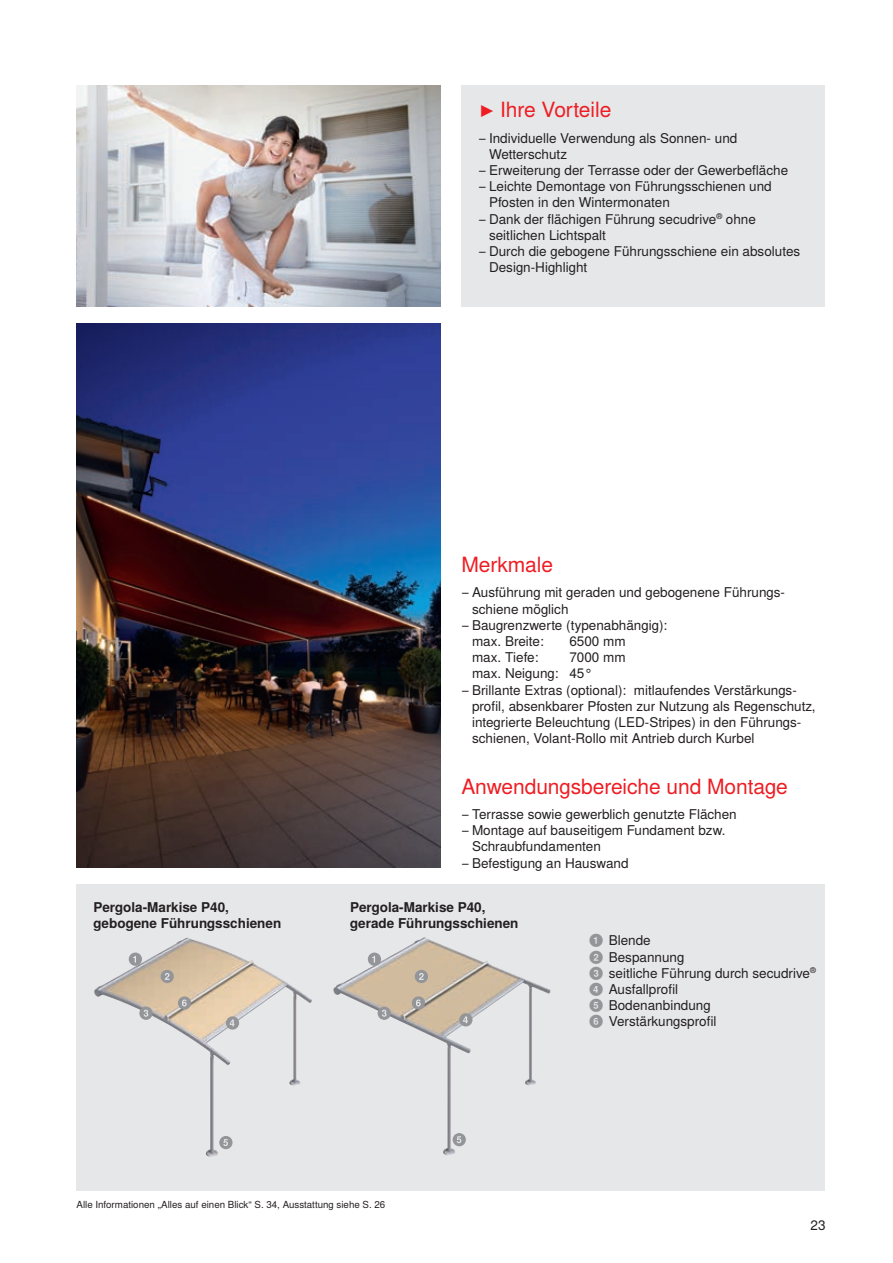
<style>
.page{position:relative;width:893px;height:1263px;background:#fff}
.page>*{position:absolute;margin:0;border:0;box-sizing:border-box;transform-origin:0 0}
.t1{font:21px "Nimbus San LOT";letter-spacing:-.005em;color:#ee1d23}
.t2{font:13.5px/16.2px "Nimbus San LOT";color:#231f20}
.t3{font:700 13.5px/16.2px "Nimbus San LOT";color:#231f20}
.t4{font:9.75px "Nimbus San LOT";color:#231f20}
.s1{font-weight:700;color:#939598}
</style>
<div class="page">
<div style="left:77px;top:884px;width:748px;height:307px;background:#e6e7e9"></div>
<img style="left:77px;top:85px;width:363px;height:221px">
<img style="left:77px;top:323px;width:363px;height:544px">
<div style="left:461px;top:85px;width:364px;height:221px;background:#e6e7e9"></div>
<img style="left:94px;top:937px;width:218px;height:220px">
<img style="left:333px;top:937px;width:218px;height:218px">
<svg style="left:129px;top:952px;width:13px;height:14px"></svg>
<svg style="left:368px;top:952px;width:13px;height:14px"></svg>
<svg style="left:161px;top:970px;width:13px;height:13px"></svg>
<svg style="left:415px;top:970px;width:13px;height:13px"></svg>
<svg style="left:139px;top:1006px;width:14px;height:14px"></svg>
<svg style="left:378px;top:1006px;width:13px;height:14px"></svg>
<svg style="left:226px;top:1016px;width:13px;height:13px"></svg>
<svg style="left:459px;top:1013px;width:13px;height:13px"></svg>
<svg style="left:219px;top:1136px;width:14px;height:13px"></svg>
<svg style="left:453px;top:1133px;width:13px;height:13px"></svg>
<svg style="left:178px;top:996px;width:13px;height:13px"></svg>
<svg style="left:412px;top:996px;width:13px;height:13px"></svg>
<h1 class="t1" style="left:478px;top:97px;width:134px">▶ Ihre Vorteile</h1>
<p class="t2" style="left:478px;top:130px;width:260px">− Individuelle Verwendung als Sonnen- und</p>
<p class="t2" style="left:489px;top:146px;width:80px">Wetterschutz</p>
<p class="t2" style="left:478px;top:162px;width:311px">− Erweiterung der Terrasse oder der Gewerbefläche</p>
<p class="t2" style="left:478px;top:179px;width:295px">− Leichte Demontage von Führungsschienen und</p>
<p class="t2" style="left:489px;top:195px;width:182px">Pfosten in den Wintermonaten</p>
<p class="t2" style="left:478px;top:211px;width:279px">− Dank der flächigen Führung secudrive<sup>®</sup> ohne</p>
<p class="t2" style="left:489px;top:227px;width:119px">seitlichen Lichtspalt</p>
<p class="t2" style="left:478px;top:243px;width:323px">− Durch die gebogene Führungsschiene ein absolutes</p>
<p class="t2" style="left:489px;top:260px;width:100px">Design-Highlight</p>
<h1 class="t1" style="left:461px;top:552px;width:93px">Merkmale</h1>
<p class="t2" style="left:461px;top:585px;width:325px">− Ausführung mit geraden und gebogenene Führungs-</p>
<p class="t2" style="left:472px;top:601px;width:98px">schiene möglich</p>
<p class="t2" style="left:461px;top:617px;width:207px">− Baugrenzwerte (typenabhängig):</p>
<p class="t2" style="left:472px;top:633px;width:73px">max. Breite:</p>
<p class="t2" style="left:569px;top:633px;width:58px">6500 mm</p>
<p class="t2" style="left:472px;top:650px;width:68px">max. Tiefe:</p>
<p class="t2" style="left:569px;top:650px;width:58px">7000 mm</p>
<p class="t2" style="left:472px;top:666px;width:122px">max. Neigung: 45°</p>
<p class="t2" style="left:461px;top:682px;width:337px">− Brillante Extras (optional): mitlaufendes Verstärkungs-</p>
<p class="t2" style="left:472px;top:698px;width:345px">profil, absenkbarer Pfosten zur Nutzung als Regenschutz,</p>
<p class="t2" style="left:472px;top:714px;width:331px">integrierte Beleuchtung (LED-Stripes) in den Führungs-</p>
<p class="t2" style="left:472px;top:731px;width:284px">schienen, Volant-Rollo mit Antrieb durch Kurbel</p>
<h1 class="t1" style="left:461px;top:774px;width:328px">Anwendungsbereiche und Montage</h1>
<p class="t2" style="left:461px;top:806px;width:277px">− Terrasse sowie gewerblich genutzte Flächen</p>
<p class="t2" style="left:461px;top:822px;width:266px">− Montage auf bauseitigem Fundament bzw.</p>
<p class="t2" style="left:472px;top:839px;width:130px">Schraubfundamenten</p>
<p class="t2" style="left:461px;top:855px;width:169px">− Befestigung an Hauswand</p>
<p class="t3" style="left:94px;top:899px;width:189px">Pergola-Markise P40, gebogene Führungsschienen</p>
<p class="t3" style="left:350px;top:899px;width:170px">Pergola-Markise P40, gerade Führungsschienen</p>
<p class="t4" style="left:77px;top:1198px;width:310px">Alle Informationen „Alles auf einen Blick“ S. 34, Ausstattung siehe S. 26</p>
<p class="t2" style="left:590px;top:933px;width:228px"><span class="s1">➊</span> Blende<br><span class="s1">➋</span> Bespannung<br><span class="s1">➌</span> seitliche Führung durch secudrive<sup>®<br></sup><span class="s1">➍</span> Ausfallprofil<br><span class="s1">➎</span> Bodenanbindung<br><span class="s1">➏</span> Verstärkungsprofil</p>
<p class="t2" style="left:811px;top:1217px;width:17px">23</p>
</div>
